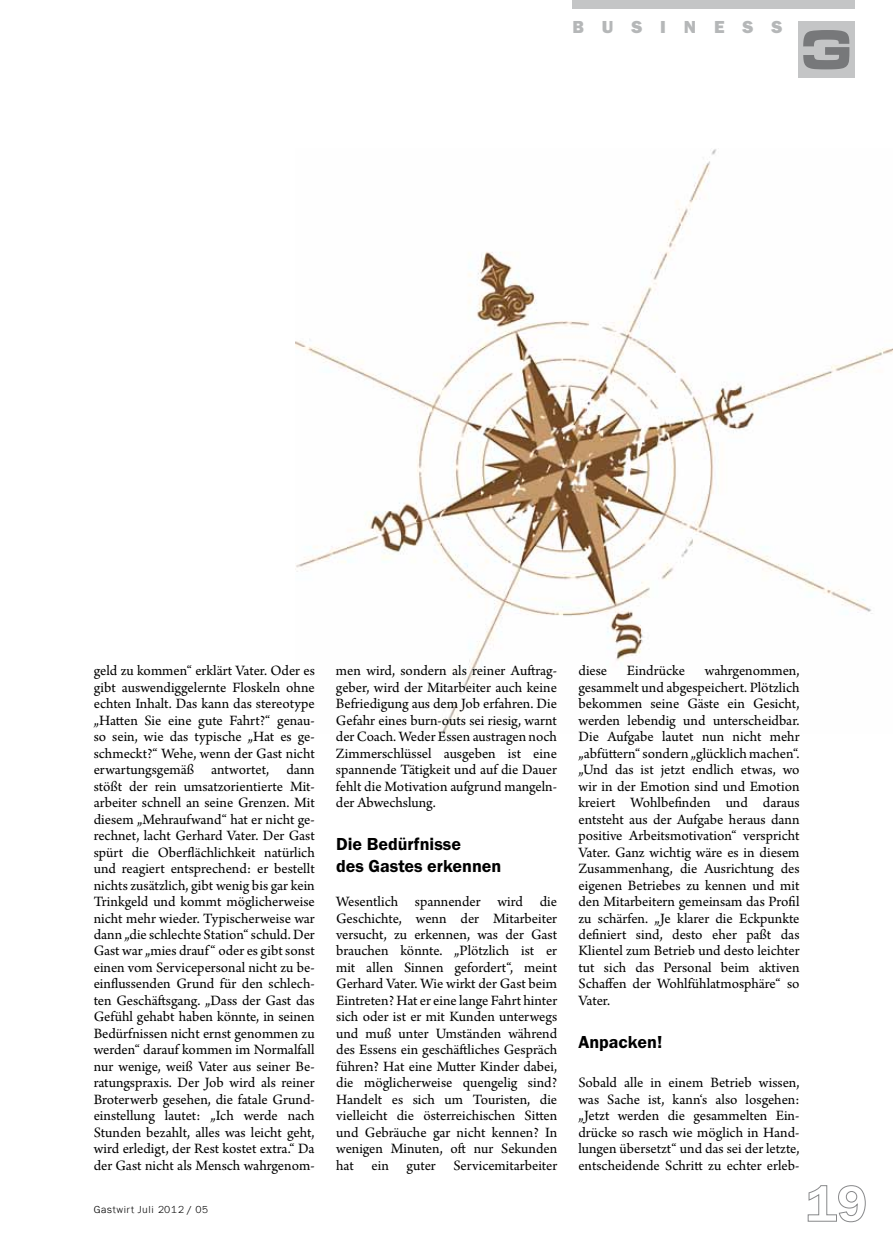
<style>
.page{position:relative;width:893px;height:1234px;background:#fff}
.page>*{position:absolute;margin:0;border:0;box-sizing:border-box;transform-origin:0 0}
.t1{font:18px/21.6px "Franklin Gothic URW Dem";color:#000}
.t2{font:18px "Franklin Gothic URW Hea";color:#b5b7b8}
.t3{font:15px/16.5px "Arno Pro";color:#000;text-align:justify}
.t4{font:300 10.5px "Franklin Gothic URW";letter-spacing:.05em;color:#000}
</style>
<div class="page">
<img style="left:295px;top:149px;width:598px;height:584px">
<svg style="left:808px;top:1185px;width:57px;height:36px"></svg>
<div style="left:798px;top:21px;width:57px;height:57px;background:#c4c5c6"></div>
<svg style="left:803px;top:30px;width:46px;height:39px"></svg>
<div style="left:572px;top:0;width:283px;height:9px;background:#c4c5c6"></div>
<p class="t2" style="left:572px;top:15px;width:86px">BUSINESS</p>
<p class="t3" style="left:94px;top:663px;width:223px">geld zu kommen“ erklärt Vater. Oder es gibt auswendiggelernte Floskeln ohne echten Inhalt. Das kann das stereotype „Hatten Sie eine gute Fahrt?“ genau&shy;so sein, wie das typische „Hat es ge&shy;schmeckt?“ Wehe, wenn der Gast nicht erwartungsgemäß antwortet, dann stößt der rein umsatzorientierte Mit&shy;arbeiter schnell an seine Grenzen. Mit diesem „Mehraufwand“ hat er nicht ge&shy;rechnet, lacht Gerhard Vater. Der Gast spürt die Oberflächlichkeit natürlich und reagiert entsprechend: er bestellt nichts zusätzlich, gibt wenig bis gar kein Trinkgeld und kommt möglicherweise nicht mehr wieder. Typischerweise war dann „die schlechte Station“schuld. Der Gast war „mies drauf “ oder es gibt sonst einen vom Servicepersonal nicht zu be&shy;einflussenden Grund für den schlech&shy;ten Geschäftsgang. „Dass der Gast das Gefühl gehabt haben könnte, in seinen Bedürfnissen nicht ernst genommen zu werden“ darauf kommen im Normalfall nur wenige, weiß Vater aus seiner Be&shy;ratungspraxis. Der Job wird als reiner Broterwerb gesehen, die fatale Grund&shy;einstellung lautet: „Ich werde nach Stunden bezahlt, alles was leicht geht, wird erledigt, der Rest kostet extra.“ Da der Gast nicht als Mensch wahrgenom-</p>
<p class="t3" style="left:336px;top:663px;width:223px">men wird, sondern als reiner Auftrag&shy;geber, wird der Mitarbeiter auch keine Befriedigung aus dem Job erfahren. Die Gefahr eines burn-outs sei riesig, warnt der Coach. Weder Essen austragen noch Zimmerschlüssel ausgeben ist eine spannende Tätigkeit und auf die Dauer fehlt die Motivation aufgrund mangeln&shy;der Abwechslung.</p>
<p class="t1" style="left:336px;top:833px;width:167px">Die Bedürfnisse<br>des Gastes erkennen</p>
<p class="t3" style="left:336px;top:893px;width:223px">Wesentlich spannender wird die Geschichte, wenn der Mitarbeiter versucht, zu erkennen, was der Gast brauchen könnte. „Plötzlich ist er mit allen Sinnen gefordert“, meint Gerhard Vater. Wie wirkt der Gast beim Eintreten?Hat er eine lange Fahrt hinter sich oder ist er mit Kunden unterwegs und muß unter Umständen während des Essens ein geschäftliches Gespräch führen? Hat eine Mutter Kinder dabei, die möglicherweise quengelig sind?<br>Handelt es sich um Touristen, die vielleicht die österreichischen Sitten und Gebräuche gar nicht kennen? In wenigen Minuten, oft nur Sekunden hat ein guter Servicemitarbeiter</p>
<p class="t4" style="left:94px;top:1202px;width:116px">Gastwirt Juli 2012 / 05</p>
<p class="t3" style="left:578px;top:663px;width:223px;text-indent:126px">wahrgenommen, gesammelt und abgespeichert. Plötzlich bekommen seine Gäste ein Gesicht, werden lebendig und unterscheidbar.<br>Die Aufgabe lautet nun nicht mehr „abfüttern“sondern „glücklichmachen“. „Und das ist jetzt endlich etwas, wo wir in der Emotion sind und Emotion kreiert Wohlbefinden und daraus entsteht aus der Aufgabe heraus dann positive Arbeitsmotivation“ verspricht Vater. Ganz wichtig wäre es in diesem Zusammenhang, die Ausrichtung des eigenen Betriebes zu kennen und mit den Mitarbeitern gemeinsam das Profil zu schärfen. „Je klarer die Eckpunkte definiert sind, desto eher paßt das Klientel zum Betrieb und desto leichter tut sich das Personal beim aktiven Schaffen der Wohlfühlatmosphäre“ so Vater.</p>
<p class="t1" style="left:578px;top:1031px;width:85px">Anpacken!</p>
<p class="t3" style="left:578px;top:1075px;width:223px">Sobald alle in einem Betrieb wissen, was Sache ist, kann‘s also losgehen: „Jetzt werden die gesammelten Ein&shy;drücke so rasch wie möglich in Hand&shy;lungen übersetzt“ und das sei der letzte, entscheidende Schritt zu echter erleb-</p>
<p class="t3" style="left:578px;top:663px;width:30px">diese</p>
<p class="t3" style="left:627px;top:663px;width:60px">Eindrücke</p>
</div>
